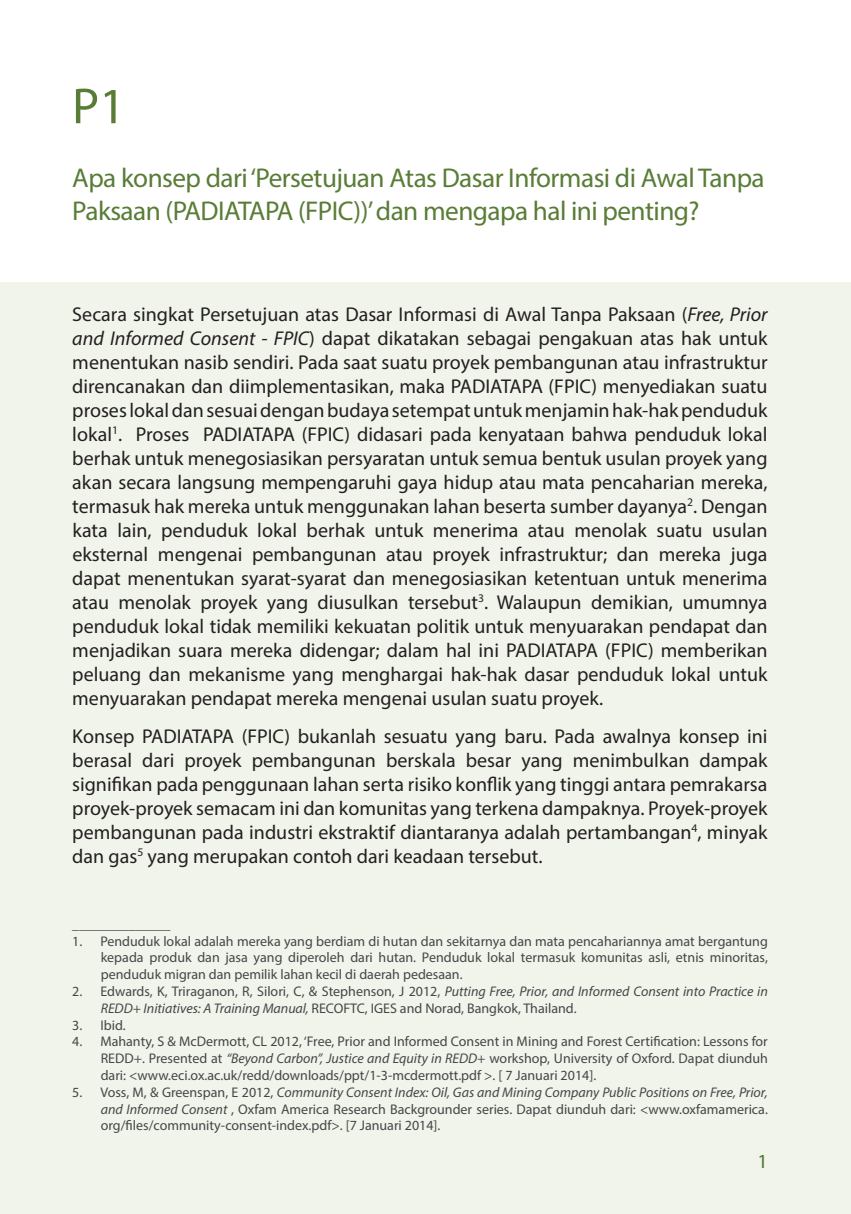
<style>
.page{position:relative;width:851px;height:1214px;background:#fff}
.page>*{position:absolute;margin:0;border:0;box-sizing:border-box;transform-origin:0 0}
.t1{font:51px "Myriad Pro";color:#597d37}
.t2{font:27.2px/32.6px "Myriad Pro";letter-spacing:-.02em;color:#597d37}
.t3{font:20px/24px "Myriad Pro";color:#231f20;text-align:justify}
.t4{font:20px "Myriad Pro";color:#597d37}
.t5{font:14px/16.8px "Myriad Pro";color:#454647;text-align:justify}
.s1{font-style:italic}
</style>
<div class="page">
<div style="left:0;top:282px;width:850px;height:931px;background:#f1f4eb"></div>
<h1 class="t1" style="left:72px;top:75px;width:55px">P1</h1>
<h2 class="t2" style="left:72px;top:162px;width:693px">Apa konsep dari ‘Persetujuan Atas Dasar Informasi di Awal Tanpa<br>Paksaan (PADIATAPA (FPIC))’ dan mengapa hal ini penting?</h2>
<p class="t3" style="left:72px;top:302px;width:696px">Secara singkat Persetujuan atas Dasar Informasi di Awal Tanpa Paksaan (<span class="s1">Free, Prior and Informed Consent - FPIC</span>) dapat dikatakan sebagai pengakuan atas hak untuk menentukan nasib sendiri. Pada saat suatu proyek pembangunan atau infrastruktur direncanakan dan diimplementasikan, maka PADIATAPA (FPIC) menyediakan suatu proses lokal dan sesuai dengan budaya setempat untuk menjamin hak-hak penduduk lokal<sup>1</sup>. Proses PADIATAPA (FPIC) didasari pada kenyataan bahwa penduduk lokal berhak untuk menegosiasikan persyaratan untuk semua bentuk usulan proyek yang akan secara langsung mempengaruhi gaya hidup atau mata pencaharian mereka, termasuk hak mereka untuk menggunakan lahan beserta sumber dayanya<sup>2</sup>. Dengan kata lain, penduduk lokal berhak untuk menerima atau menolak suatu usulan eksternal mengenai pembangunan atau proyek infrastruktur; dan mereka juga dapat menentukan syarat-syarat dan menegosiasikan ketentuan untuk menerima atau menolak proyek yang diusulkan tersebut<sup>3</sup>. Walaupun demikian, umumnya penduduk lokal tidak memiliki kekuatan politik untuk menyuarakan pendapat dan menjadikan suara mereka didengar; dalam hal ini PADIATAPA (FPIC) memberikan peluang dan mekanisme yang menghargai hak-hak dasar penduduk lokal untuk menyuarakan pendapat mereka mengenai usulan suatu proyek.</p>
<p class="t3" style="left:72px;top:723px;width:696px">Konsep PADIATAPA (FPIC) bukanlah sesuatu yang baru. Pada awalnya konsep ini berasal dari proyek pembangunan berskala besar yang menimbulkan dampak signifikan pada penggunaan lahan serta risiko konflik yang tinggi antara pemrakarsa proyek-proyek semacam ini dan komunitas yang terkena dampaknya. Proyek-proyek pembangunan pada industri ekstraktif diantaranya adalah pertambangan<sup>4</sup>, minyak dan gas<sup>5</sup> yang merupakan contoh dari keadaan tersebut.</p>
<p class="t5" style="left:101px;top:932px;width:668px;text-indent:-28px">1. Penduduk lokal adalah mereka yang berdiam di hutan dan sekitarnya dan mata pencahariannya amat bergantung kepada produk dan jasa yang diperoleh dari hutan. Penduduk lokal termasuk komunitas asli, etnis minoritas, penduduk migran dan pemilik lahan kecil di daerah pedesaan.</p>
<p class="t5" style="left:101px;top:982px;width:668px;text-indent:-28px">2. Edwards, K, Triraganon, R, Silori, C, &amp; Stephenson, J 2012, <span class="s1">Putting Free, Prior, and Informed Consent into Practice in<br>REDD+ Initiatives: A Training Manual,</span> RECOFTC, IGES and Norad, Bangkok, Thailand.</p>
<p class="t5" style="left:72px;top:1016px;width:55px">3. Ibid.</p>
<p class="t5" style="left:101px;top:1032px;width:668px;text-indent:-28px">4. Mahanty, S &amp; McDermott, CL 2012, ‘Free, Prior and Informed Consent in Mining and Forest Certification: Lessons for REDD+. Presented at <span class="s1">“Beyond Carbon”, Justice and Equity in REDD+</span> workshop, University of Oxford. Dapat diunduh dari: &lt;www.eci.ox.ac.uk/redd/downloads/ppt/1-3-mcdermott.pdf &gt;. [ 7 Januari 2014].</p>
<p class="t5" style="left:101px;top:1083px;width:668px;text-indent:-28px">5. Voss, M, &amp; Greenspan, E 2012, <span class="s1">Community Consent Index: Oil, Gas and Mining Company Public Positions on Free, Prior, and Informed Consent</span> , Oxfam America Research Backgrounder series. Dapat diunduh dari: &lt;www.oxfamamerica. org/files/community-consent-index.pdf&gt;. [7 Januari 2014].</p>
<p class="t4" style="left:757px;top:1149px;width:12px">1</p>
</div>
